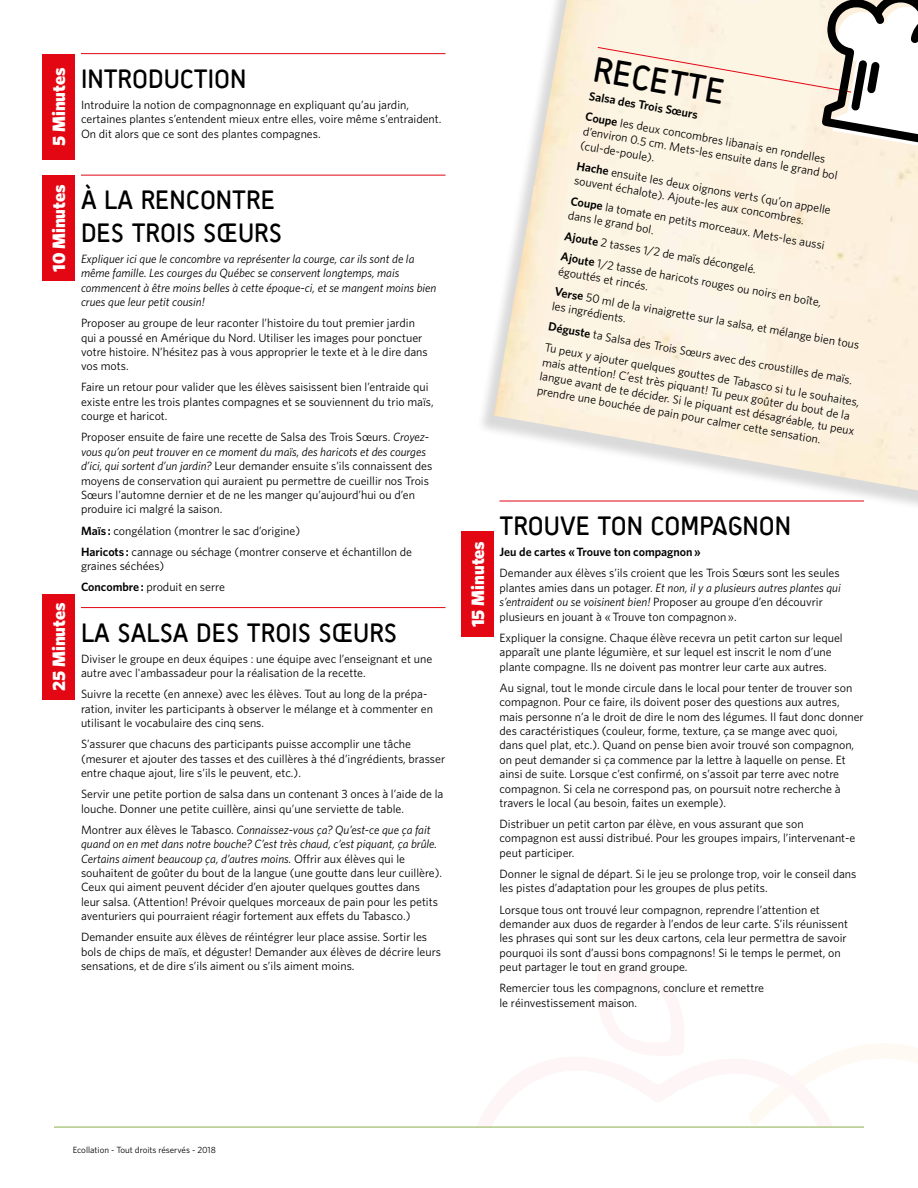
<style>
.page{position:relative;width:918px;height:1188px;background:#fff}
.page>*{position:absolute;margin:0;border:0;box-sizing:border-box;transform-origin:0 0}
.t1{font:36px "Sci Fly Sans";color:#000}
.t2{font:27px/32.4px "Sci Fly Sans";color:#000}
.t3{font:900 18px "Whitney";color:#fff}
.t4{font:12px/14.4px "Whitney";color:#000}
.t5{font:italic 12px/14.4px "Whitney";color:#000}
.t6{font:600 12px "Whitney";color:#000}
.t7{font:9px "Whitney";color:#000}
.s1{font-style:italic}
.s2{font-weight:600}
</style>
<div class="page">
<svg style="left:474px;top:1044px;width:444px;height:83px"></svg>
<div style="left:42px;top:54px;width:33px;height:106px;background:#e30613"></div>
<div style="left:42px;top:176px;width:33px;height:105px;background:#e30613"></div>
<div style="left:42px;top:594px;width:33px;height:106px;background:#e30613"></div>
<div style="left:477px;top:0;width:441px;height:515px;background:#000;opacity:.15"></div>
<img style="left:494px;top:0;width:424px;height:490px">
<hr style="left:81px;top:53px;width:365px;height:1px;background:#e30613">
<hr style="left:81px;top:175px;width:365px;height:1px;background:#e30613">
<hr style="left:81px;top:607px;width:365px;height:1px;background:#e30613">
<hr style="left:500px;top:501px;width:364px;height:1px;background:#e30613">
<hr style="left:54px;top:1127px;width:810px;height:1px;background:#88b04b">
<svg style="left:597px;top:0;width:321px;height:146px"></svg>
<div style="left:461px;top:531px;width:33px;height:106px;background:#e30613"></div>
<h3 class="t3" style="left:48px;top:146px;width:80px;rotate:-90deg">5 Minutes</h3>
<h3 class="t3" style="left:48px;top:272px;width:89px;rotate:-90deg">10 Minutes</h3>
<h3 class="t3" style="left:48px;top:691px;width:90px;rotate:-90deg">25 Minutes</h3>
<h2 class="t2" style="left:81px;top:62px;width:167px">INTRODUCTION</h2>
<p class="t4" style="left:81px;top:97px;width:362px">Introduire la notion de compagnonnage en expliquant qu’au jardin, certaines plantes s’entendent mieux entre elles, voire même s’entraident.<br>On dit alors que ce sont des plantes compagnes.</p>
<h2 class="t2" style="left:81px;top:184px;width:203px">À LA RENCONTRE<br>DES TROIS SŒURS</h2>
<p class="t5" style="left:81px;top:251px;width:357px">Expliquer ici que le concombre va représenter la courge, car ils sont de la même famille. Les courges du Québec se conservent longtemps, mais commencent à être moins belles à cette époque-ci, et se mangent moins bien crues que leur petit cousin!</p>
<p class="t4" style="left:81px;top:316px;width:348px">Proposer au groupe de leur raconter l’histoire du tout premier jardin qui a poussé en Amérique du Nord. Utiliser les images pour ponctuer votre histoire. N’hésitez pas à vous approprier le texte et à le dire dans vos mots.</p>
<p class="t4" style="left:81px;top:380px;width:354px">Faire un retour pour valider que les élèves saisissent bien l’entraide qui existe entre les trois plantes compagnes et se souviennent du trio maïs, courge et haricot.</p>
<p class="t4" style="left:81px;top:430px;width:353px">Proposer ensuite de faire une recette de Salsa des Trois Sœurs. <span class="s1">Croyez&shy;vous qu’on peut trouver en ce moment du maïs, des haricots et des courges d’ici, qui sortent d’un jardin?</span> Leur demander ensuite s’ils connaissent des moyens de conservation qui auraient pu permettre de cueillir nos Trois Sœurs l’automne dernier et de ne les manger qu’aujourd’hui ou d’en produire ici malgré la saison.</p>
<p class="t4" style="left:81px;top:520px;width:333px;line-height:21.1px"><span class="s2">Maïs :</span> congélation (montrer le sac d’origine)<br><span class="s2">Haricots :</span> cannage ou séchage (montrer conserve et échantillon de</p>
<p class="t4" style="left:81px;top:555px;width:146px;line-height:21.1px">graines séchées)<br><span class="s2">Concombre :</span> produit en serre</p>
<h2 class="t2" style="left:81px;top:616px;width:318px">LA SALSA DES TROIS SŒURS</h2>
<p class="t4" style="left:81px;top:651px;width:353px">Diviser le groupe en deux équipes : une équipe avec l’enseignant et une autre avec l'ambassadeur pour la réalisation de la recette.</p>
<p class="t4" style="left:81px;top:687px;width:354px">Suivre la recette (en annexe) avec les élèves. Tout au long de la prépa&shy;ration, inviter les participants à observer le mélange et à commenter en utilisant le vocabulaire des cinq sens.</p>
<p class="t4" style="left:81px;top:737px;width:366px">S’assurer que chacuns des participants puisse accomplir une tâche (mesurer et ajouter des tasses et des cuillères à thé d’ingrédients, brasser entre chaque ajout, lire s’ils le peuvent, etc.).</p>
<p class="t4" style="left:81px;top:787px;width:364px">Servir une petite portion de salsa dans un contenant 3 onces à l’aide de la louche. Donner une petite cuillère, ainsi qu’une serviette de table.</p>
<p class="t4" style="left:81px;top:822px;width:363px">Montrer aux élèves le Tabasco. <span class="s1">Connaissez-vous ça? Qu’est-ce que ça fait quand on en met dans notre bouche? C’est très chaud, c’est piquant, ça brûle.<br>Certains aiment beaucoup ça, d’autres moins.</span> Offrir aux élèves qui le souhaitent de goûter du bout de la langue (une goutte dans leur cuillère).<br>Ceux qui aiment peuvent décider d’en ajouter quelques gouttes dans<br>leur salsa. (Attention! Prévoir quelques morceaux de pain pour les petits aventuriers qui pourraient réagir fortement aux effets du Tabasco.)</p>
<p class="t4" style="left:81px;top:930px;width:361px">Demander ensuite aux élèves de réintégrer leur place assise. Sortir les bols de chips de maïs, et déguster! Demander aux élèves de décrire leurs sensations, et de dire s’ils aiment ou s’ils aiment moins.</p>
<h1 class="t1" style="left:598px;top:49px;width:134px;rotate:10deg">RECETTE</h1>
<p class="t4" style="left:591px;top:85px;width:245px;line-height:21.1px;rotate:10deg"><span class="s2">Salsa des Trois Sœurs<br>Coupe</span> les deux concombres libanais en rondelles</p>
<p class="t4" style="left:584px;top:123px;width:260px;rotate:10deg">d’environ 0.5 cm. Mets-les ensuite dans le grand bol (cul-de-poule).</p>
<p class="t4" style="left:578px;top:158px;width:259px;rotate:10deg"><span class="s2">Hache</span> ensuite les deux oignons verts (qu’on appelle souvent échalote). Ajoute-les aux concombres.</p>
<p class="t4" style="left:572px;top:193px;width:259px;rotate:10deg"><span class="s2">Coupe</span> la tomate en petits morceaux. Mets-les aussi dans le grand bol.</p>
<p class="t4" style="left:566px;top:225px;width:266px;line-height:21.1px;rotate:10deg"><span class="s2">Ajoute</span> 2 tasses 1/2 de maïs décongelé.<br><span class="s2">Ajoute</span> 1/2 tasse de haricots rouges ou noirs en boîte,</p>
<p class="t4" style="left:560px;top:260px;width:311px;line-height:21.1px;rotate:10deg">égouttés et rincés.<br><span class="s2">Verse</span> 50 ml de la vinaigrette sur la salsa, et mélange bien tous</p>
<p class="t4" style="left:554px;top:295px;width:321px;line-height:21.1px;rotate:10deg">les ingrédients.<br><span class="s2">Déguste</span> ta Salsa des Trois Sœurs avec des croustilles de maïs.<br>Tu peux y ajouter quelques gouttes de Tabasco si tu le souhaites,</p>
<p class="t4" style="left:544px;top:354px;width:321px;rotate:10deg">mais attention! C’est très piquant! Tu peux goûter du bout de la langue avant de te décider. Si le piquant est désagréable, tu peux prendre une bouchée de pain pour calmer cette sensation.</p>
<h3 class="t3" style="left:467px;top:627px;width:88px;rotate:-90deg">15 Minutes</h3>
<h2 class="t2" style="left:500px;top:510px;width:293px">TROUVE TON COMPAGNON</h2>
<p class="t6" style="left:500px;top:545px;width:203px">Jeu de cartes « Trouve ton compagnon »</p>
<p class="t4" style="left:500px;top:566px;width:343px">Demander aux élèves s’ils croient que les Trois Sœurs sont les seules plantes amies dans un potager. <span class="s1">Et non, il y a plusieurs autres plantes qui s’entraident ou se voisinent bien!</span> Proposer au groupe d’en découvrir plusieurs en jouant à «Trouve ton compagnon».</p>
<p class="t4" style="left:500px;top:630px;width:345px">Expliquer la consigne. Chaque élève recevra un petit carton sur lequel apparaît une plante légumière, et sur lequel est inscrit le nom d’une plante compagne. Ils ne doivent pas montrer leur carte aux autres.</p>
<p class="t4" style="left:500px;top:680px;width:366px">Au signal, tout le monde circule dans le local pour tenter de trouver son compagnon. Pour ce faire, ils doivent poser des questions aux autres, mais personne n’a le droit de dire le nom des légumes. Il faut donc donner des caractéristiques (couleur, forme, texture, ça se mange avec quoi, dans quel plat, etc.). Quand on pense bien avoir trouvé son compagnon, on peut demander si ça commence par la lettre à laquelle on pense. Et ainsi de suite. Lorsque c’est confirmé, on s’assoit par terre avec notre compagnon. Si cela ne correspond pas, on poursuit notre recherche à travers le local (au besoin, faites un exemple).</p>
<p class="t4" style="left:500px;top:816px;width:357px">Distribuer un petit carton par élève, en vous assurant que son compagnon est aussi distribué. Pour les groupes impairs, l’intervenant-e peut participer.</p>
<p class="t4" style="left:500px;top:866px;width:358px">Donner le signal de départ. Si le jeu se prolonge trop, voir le conseil dans les pistes d’adaptation pour les groupes de plus petits.</p>
<p class="t4" style="left:500px;top:902px;width:350px">Lorsque tous ont trouvé leur compagnon, reprendre l’attention et demander aux duos de regarder à l’endos de leur carte. S’ils réunissent les phrases qui sont sur les deux cartons, cela leur permettra de savoir pourquoi ils sont d’aussi bons compagnons! Si le temps le permet, on peut partager le tout en grand groupe.</p>
<p class="t4" style="left:500px;top:981px;width:266px">Remercier tous les compagnons, conclure et remettre le réinvestissement maison.</p>
<p class="t7" style="left:73px;top:1145px;width:145px">Ecollation - Tout droits réservés - 2018</p>
</div>
